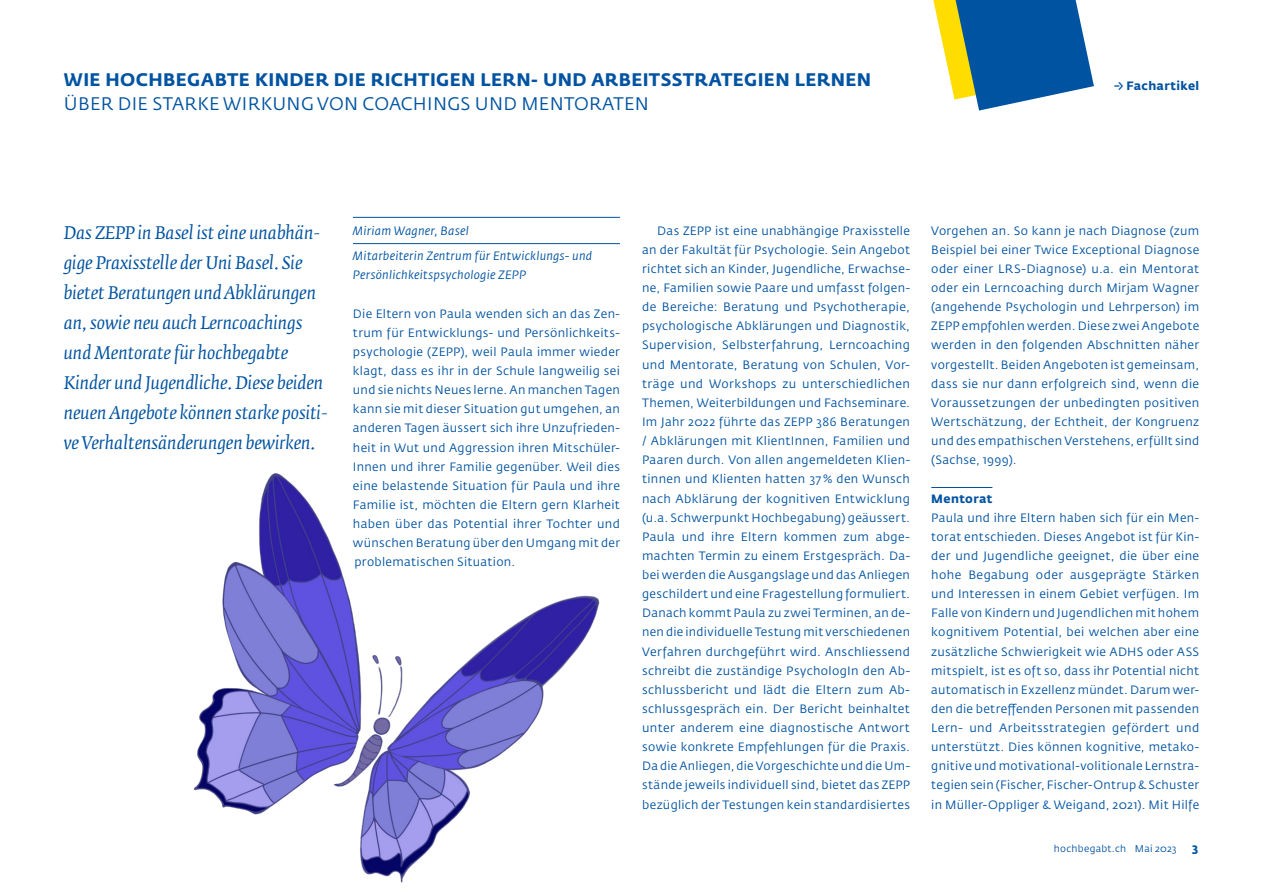
<style>
.page{position:relative;width:1263px;height:893px;background:#fff}
.page>*{position:absolute;margin:0;border:0;box-sizing:border-box;transform-origin:0 0}
.t1{font:700 18px "Fedra Sans Pro";letter-spacing:.02em;color:#0053a1}
.t2{font:18px "Fedra Sans Pro";letter-spacing:.02em;color:#0053a1}
.t3{font:italic 17.25px/30px "Fedra Serif B Pro";color:#0053a1}
.t4{font:12px/19.2px "Fedra Sans Pro";letter-spacing:.025em;color:#0053a1;text-align:justify}
.t5{font:italic 12px/25.5px "Fedra Sans Pro";letter-spacing:.02em;color:#0053a1}
.t6{font:700 12px "Fedra Sans Pro";letter-spacing:.03em;color:#0053a1}
.t7{font:9.75px "Fedra Sans Pro";letter-spacing:.025em;color:#0053a1}
</style>
<div class="page">
<hr style="left:353px;top:217px;width:267px;height:1px;background:#0053a1">
<hr style="left:353px;top:243px;width:267px;height:1px;background:#0053a1">
<hr style="left:931px;top:487px;width:61px;height:1px;background:#0053a1">
<svg style="left:933px;top:0;width:161px;height:111px"></svg>
<img style="left:193px;top:473px;width:407px;height:410px">
<h1 class="t1" style="left:64px;top:69px;width:809px">WIE HOCHBEGABTE KINDER DIE RICHTIGEN LERN- UND ARBEITSSTRATEGIEN LERNEN</h1>
<h1 class="t2" style="left:64px;top:93px;width:587px">ÜBER DIE STARKE WIRKUNG VON COACHINGS UND MENTORATEN</h1>
<p class="t6" style="left:1126px;top:78px;width:74px">Fachartikel</p>
<p class="t3" style="left:64px;top:218px;width:265px">Das ZEPP in Basel ist eine unabhän&shy;gige Praxisstelle der Uni Basel. Sie bietet Beratungen und Abklärungen an, sowie neu auch Lerncoachings und Mentorate für hochbegabte Kinder und Jugendliche. Diese beiden neuen Angebote können starke positi&shy;ve Verhaltensänderungen bewirken.</p>
<p class="t5" style="left:353px;top:218px;width:241px">Miriam Wagner, Basel<br>Mitarbeiterin Zentrum für Entwicklungs- und</p>
<p class="t5" style="left:353px;top:262px;width:174px">Persönlichkeitspsychologie ZEPP</p>
<p class="t4" style="left:353px;top:304px;width:269px">Die Eltern von Paula wenden sich an das Zen&shy;trum für Entwicklungs- und Persönlichkeits&shy;psychologie (ZEPP), weil Paula immer wieder klagt, dass es ihr in der Schule langweilig sei und sie nichts Neues lerne. An manchen Tagen kann sie mit dieser Situation gut umgehen, an anderen Tagen äussert sich ihre Unzufrieden&shy;heit in Wut und Aggression ihren Mitschüler-Innen und ihrer Familie gegenüber. Weil dies eine belastende Situation für Paula und ihre Familie ist, möchten die Eltern gern Klarheit haben über das Potential ihrer Tochter und wünschen Beratung über den Umgang mit der problematischen Situation.</p>
<p class="t4" style="left:642px;top:221px;width:269px;text-indent:15px">Das ZEPP ist eine unabhängige Praxisstelle an der Fakultät für Psychologie. Sein Angebot richtet sich an Kinder, Jugendliche, Erwachse&shy;ne, Familien sowie Paare und umfasst folgen&shy;de Bereiche: Beratung und Psychotherapie, psychologische Abklärungen und Diagnostik, Supervision, Selbsterfahrung, Lerncoaching und Mentorate, Beratung von Schulen, Vor&shy;träge und Workshops zu unterschiedlichen Themen, Weiterbildungen und Fachseminare.<br>Im Jahr 2022 führte das ZEPP 386 Beratungen / Abklärungen mit KlientInnen, Familien und Paaren durch. Von allen angemeldeten Klien&shy;tinnen und Klienten hatten 37 % den Wunsch nach Abklärung der kognitiven Entwicklung (u.a. Schwerpunkt Hochbegabung) geäussert.<br>Paula und ihre Eltern kommen zum abge&shy;machten Termin zu einem Erstgespräch. Da&shy;bei werden die Ausgangslage und das Anliegen geschildert und eine Fragestellung formuliert.<br>Danach kommt Paula zu zwei Terminen, an de&shy;nen die individuelle Testung mit verschiedenen Verfahren durchgeführt wird. Anschliessend schreibt die zuständige PsychologIn den Ab&shy;schlussbericht und lädt die Eltern zum Ab&shy;schlussgespräch ein. Der Bericht beinhaltet unter anderem eine diagnostische Antwort sowie konkrete Empfehlungen für die Praxis.<br>Da die Anliegen, die Vorgeschichte und die Um&shy;stände jeweils individuell sind, bietet das ZEPP bezüglich der Testungen kein standardisiertes</p>
<p class="t4" style="left:931px;top:221px;width:269px">Vorgehen an. So kann je nach Diagnose (zum Beispiel bei einer Twice Exceptional Diagnose oder einer LRS-Diagnose) u.a. ein Mentorat oder ein Lerncoaching durch Mirjam Wagner (angehende Psychologin und Lehrperson) im ZEPP empfohlen werden. Diese zwei Angebote werden in den folgenden Abschnitten näher vorgestellt. Beiden Angeboten ist gemeinsam, dass sie nur dann erfolgreich sind, wenn die Voraussetzungen der unbedingten positiven Wertschätzung, der Echtheit, der Kongruenz und des empathischen Verstehens, erfüllt sind (Sachse, 1999).</p>
<p class="t6" style="left:931px;top:491px;width:63px">Mentorat</p>
<p class="t4" style="left:931px;top:508px;width:269px">Paula und ihre Eltern haben sich für ein Men&shy;torat entschieden. Dieses Angebot ist für Kin&shy;der und Jugendliche geeignet, die über eine hohe Begabung oder ausgeprägte Stärken und Interessen in einem Gebiet verfügen. Im Falle von Kindern und Jugendlichen mit hohem kognitivem Potential, bei welchen aber eine zusätzliche Schwierigkeit wie ADHS oder ASS mitspielt, ist es oft so, dass ihr Potential nicht automatisch in Exzellenz mündet. Darum wer&shy;den die betreffenden Personen mit passenden Lern- und Arbeitsstrategien gefördert und unterstützt. Dies können kognitive, metako&shy;gnitive und motivational-volitionale Lernstra&shy;tegien sein (Fischer, Fischer-Ontrup &amp; Schuster in Müller-Oppliger &amp; Weigand, 2021). Mit Hilfe</p>
<p class="t7" style="left:1054px;top:843px;width:124px">hochbegabt.ch Mai 2023</p>
<p class="t6" style="left:1192px;top:841px;width:8px">3</p>
</div>
